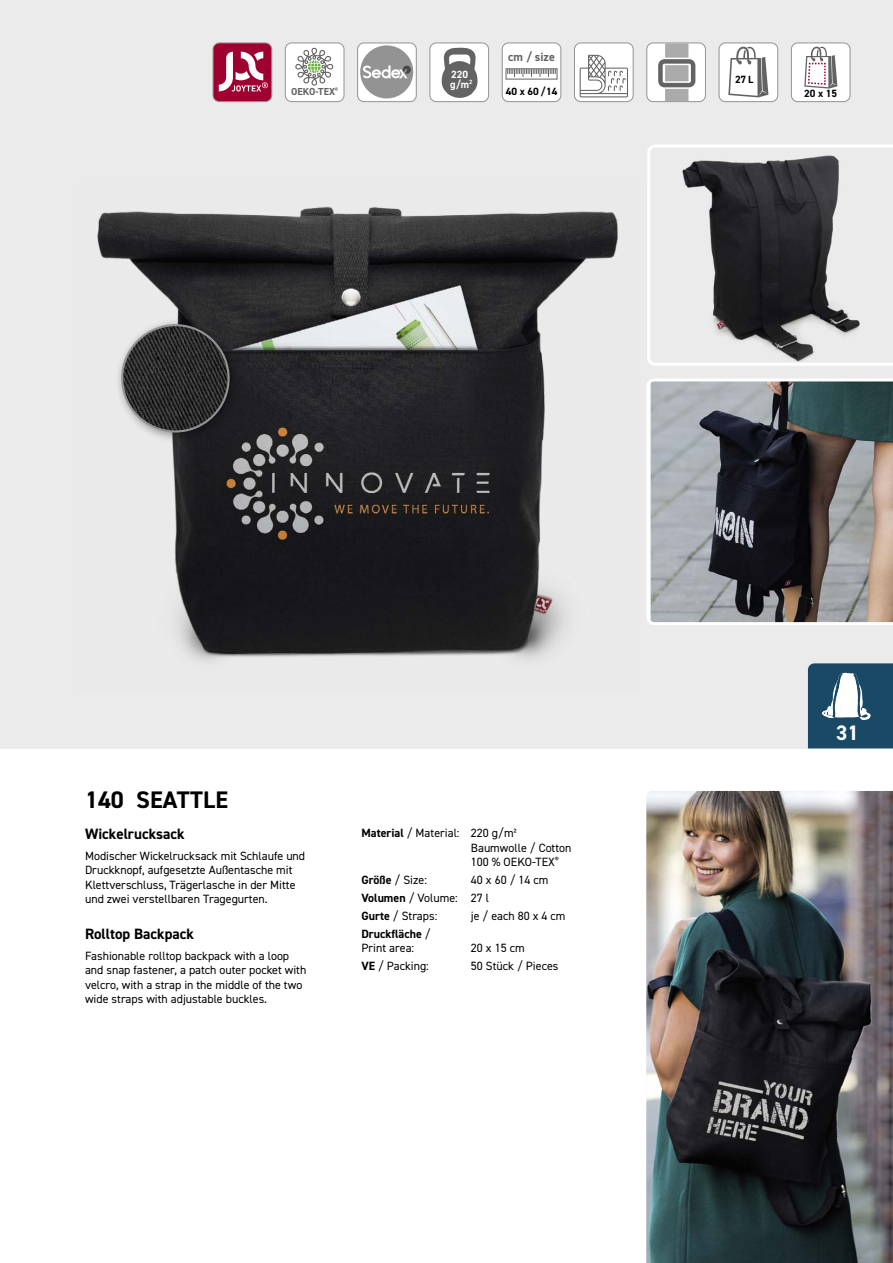
<style>
.page{position:relative;width:893px;height:1263px;background:#fff}
.page>*{position:absolute;margin:0;border:0;box-sizing:border-box;transform-origin:0 0}
.t1{font:700 24px "DIN2014";letter-spacing:.01em;color:#000}
.t2{font:700 21px "DIN2014";color:#fff}
.t3{font:700 15px "DIN2014";color:#000}
.t4{font:12px/14.4px "DIN2014";color:#000}
.t5{font:700 12px/14.4px "DIN2014";color:#000}
.t6{font:700 12px "DIN2014";color:#636363}
.t7{font:700 10.5px "DIN2014";color:#000}
.t8{font:700 10.5px/9.9px "DIN2014";color:#fff}
.t9{font:700 10.2px "DIN2014";color:#636363}
.s1{font-weight:700}
.s2{font-weight:400}
</style>
<div class="page">
<div style="left:0;top:0;width:893px;height:748px;background:#ebebeb"></div>
<svg style="left:647px;top:145px;width:246px;height:221px"></svg>
<svg style="left:646px;top:379px;width:247px;height:246px;background:#727476"></svg>
<img style="left:97px;top:206px;width:521px;height:456px">
<img style="left:646px;top:791px;width:247px;height:472px">
<svg style="left:808px;top:663px;width:85px;height:85px;background:#3e657e"></svg>
<div style="left:430px;top:43px;width:59px;height:59px;background:#fff;border-radius:6px"></div>
<div style="left:429px;top:43px;width:60px;height:59px;border:1px solid #939393;border-radius:6px"></div>
<div style="left:502px;top:43px;width:59px;height:59px;background:#fff;border-radius:6px"></div>
<div style="left:502px;top:43px;width:59px;height:59px;border:1px solid #939393;border-radius:6px"></div>
<div style="left:574px;top:43px;width:59px;height:59px;background:#fff;border-radius:6px"></div>
<div style="left:574px;top:43px;width:60px;height:59px;border:1px solid #939393;border-radius:6px"></div>
<div style="left:647px;top:43px;width:58px;height:59px;background:#fff;border-radius:6px"></div>
<div style="left:646px;top:43px;width:60px;height:59px;border:1px solid #939393;border-radius:6px"></div>
<div style="left:719px;top:43px;width:59px;height:59px;background:#fff;border-radius:6px"></div>
<div style="left:719px;top:43px;width:59px;height:59px;border:1px solid #939393;border-radius:6px"></div>
<div style="left:791px;top:43px;width:59px;height:59px;background:#fff;border-radius:6px"></div>
<div style="left:791px;top:43px;width:59px;height:59px;border:1px solid #939393;border-radius:6px"></div>
<div style="left:213px;top:43px;width:59px;height:59px;background:#a0002f;border-radius:6px"></div>
<div style="left:213px;top:43px;width:59px;height:59px;border:1px solid #939393;border-radius:6px"></div>
<svg style="left:219px;top:51px;width:49px;height:40px"></svg>
<svg style="left:728px;top:47px;width:40px;height:50px"></svg>
<svg style="left:804px;top:47px;width:33px;height:42px"></svg>
<svg style="left:442px;top:47px;width:35px;height:55px"></svg>
<div style="left:506px;top:68px;width:51px;height:12px;background:#fff;border:1px solid #636363"></div>
<svg style="left:507px;top:69px;width:49px;height:8px"></svg>
<div style="left:285px;top:43px;width:59px;height:59px;background:#fff;border-radius:6px"></div>
<div style="left:285px;top:43px;width:59px;height:59px;border:1px solid #939393;border-radius:6px"></div>
<svg style="left:295px;top:47px;width:38px;height:39px"></svg>
<svg style="left:658px;top:43px;width:37px;height:58px"></svg>
<svg style="left:580px;top:55px;width:48px;height:42px"></svg>
<div style="left:114px;top:317px;width:127px;height:127px;background:#000;opacity:.4"></div>
<img style="left:122px;top:325px;width:107px;height:106px;border-radius:53px">
<div style="left:121px;top:324px;width:109px;height:108px;border:2px solid #939393;border-radius:50%"></div>
<div style="left:358px;top:43px;width:58px;height:59px;background:#fff;border-radius:6px"></div>
<svg style="left:360px;top:45px;width:53px;height:53px"></svg>
<div style="left:357px;top:43px;width:60px;height:59px;border:1px solid #939393;border-radius:6px"></div>
<p class="t9" style="left:291px;top:85px;width:49px">OEKO-TEX<sup>®</sup></p>
<p class="t8" style="left:450px;top:69px;width:24px">220 g/m<sup>2</sup></p>
<p class="t6" style="left:508px;top:49px;width:48px">cm / size</p>
<p class="t7" style="left:506px;top:84px;width:53px">40 x 60 / 14</p>
<p class="t7" style="left:735px;top:73px;width:20px">27 L</p>
<p class="t7" style="left:804px;top:87px;width:35px">20 x 15</p>
<h1 class="t1" style="left:85px;top:784px;width:145px">140 SEATTLE</h1>
<p class="t3" style="left:85px;top:824px;width:101px">Wickelrucksack</p>
<p class="t4" style="left:85px;top:848px;width:222px">Modischer Wickelrucksack mit Schlaufe und Druckknopf, aufgesetzte Außentasche mit Klettverschluss, Trägerlasche in der Mitte und zwei verstellbaren Tragegurten.</p>
<p class="t3" style="left:85px;top:924px;width:110px">Rolltop Backpack</p>
<p class="t4" style="left:85px;top:948px;width:223px">Fashionable rolltop backpack with a loop and snap fastener, a patch outer pocket with velcro, with a strap in the middle of the two wide straps with adjustable buckles.</p>
<p class="t4" style="left:471px;top:825px;width:102px;text-indent:-109px"><span class="s1">Material</span> / Material: 220 g/m²<br>Baumwolle / Cotton<br>100 % OEKO-TEX<sup>®</sup></p>
<p class="t4" style="left:361px;top:872px;width:67px"><span class="s1">Größe</span> / Size:</p>
<p class="t4" style="left:361px;top:871px;width:189px;line-height:18px;text-indent:110px">40 x 60 / 14 cm<br><span class="s1">Volumen</span> / Volume: 27 l<br><span class="s1">Gurte</span> / Straps:</p>
<p class="t4" style="left:471px;top:908px;width:96px">je / each 80 x 4 cm</p>
<p class="t5" style="left:361px;top:926px;width:71px">Druckfläche <span class="s2">/<br>Print area:</span></p>
<p class="t4" style="left:471px;top:941px;width:55px">20 x 15 cm</p>
<p class="t4" style="left:361px;top:959px;width:69px"><span class="s1">VE</span> / Packing:</p>
<p class="t4" style="left:471px;top:959px;width:89px">50 Stück / Pieces</p>
<h2 class="t2" style="left:836px;top:719px;width:24px">31</h2>
</div>
